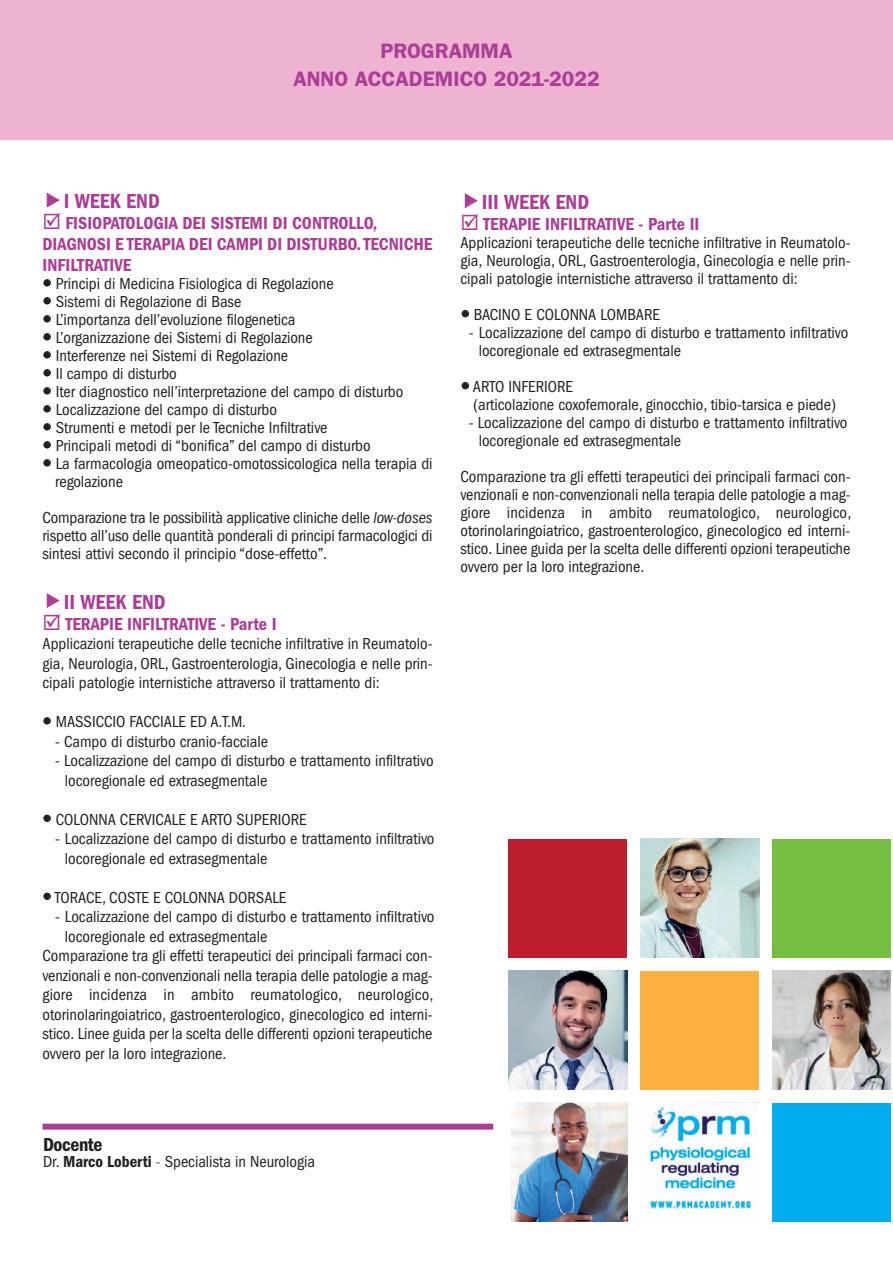
<style>
.page{position:relative;width:893px;height:1263px;background:#fff}
.page>*{position:absolute;margin:0;border:0;box-sizing:border-box;transform-origin:0 0}
.t1{font:600 21px/28.2px "Franklin Gothic";color:#ac3d96;text-align:center}
.t2{font:600 condensed 21px "Franklin Gothic";color:#ac3d96}
.t3{font:600 condensed 19.5px "Franklin Gothic";letter-spacing:-.02em;color:#231f20}
.t4{font:600 condensed 18px/21px "Franklin Gothic";color:#ac3d96}
.t5{font:condensed 16.5px/18px "Franklin Gothic";color:#231f20}
.s1{font-style:italic}
.s2{font-weight:600}
.s3{color:#57585a}
</style>
<div class="page">
<div style="left:0;top:0;width:893px;height:140px;background:#eeb3d1"></div>
<div style="left:43px;top:1123px;width:450px;height:6px;background:#ac3d96"></div>
<div style="left:508px;top:839px;width:119px;height:119px;background:#be1d2c"></div>
<img style="left:640px;top:839px;width:119px;height:119px">
<div style="left:772px;top:839px;width:119px;height:119px;background:#74bf43"></div>
<img style="left:508px;top:971px;width:119px;height:118px">
<div style="left:640px;top:971px;width:119px;height:118px;background:#fbb03f"></div>
<img style="left:772px;top:971px;width:119px;height:118px">
<img style="left:512px;top:1103px;width:115px;height:118px">
<img style="left:648px;top:1104px;width:107px;height:106px">
<div style="left:772px;top:1103px;width:119px;height:118px;background:#00aeef"></div>
<p class="t1" style="left:293px;top:36px;width:308px">PROGRAMMA<br>ANNO ACCADEMICO 2021-2022</p>
<p class="t2" style="left:64px;top:194px;width:98px">I WEEK END</p>
<p class="t4" style="left:43px;top:214px;width:391px;text-indent:23px">FISIOPATOLOGIA DEI SISTEMI DI CONTROLLO,<br>DIAGNOSI E TERAPIA DEI CAMPI DI DISTURBO. TECNICHE<br>INFILTRATIVE</p>
<p class="t5" style="left:55px;top:276px;width:379px">Principi di Medicina Fisiologica di Regolazione<br>Sistemi di Regolazione di Base<br>L’importanza dell’evoluzione filogenetica<br>L’organizzazione dei Sistemi di Regolazione<br>Interferenze nei Sistemi di Regolazione<br>Il campo di disturbo<br>Iter diagnostico nell’interpretazione del campo di disturbo Localizzazione del campo di disturbo<br>Strumenti e metodi per le Tecniche Infiltrative<br>Principali metodi di “bonifica” del campo di disturbo<br>La farmacologia omeopatico-omotossicologica nella terapia di regolazione</p>
<p class="t5" style="left:43px;top:510px;width:392px;text-align:justify">Comparazione tra le possibilità applicative cliniche delle <span class="s1">low-doses </span>rispetto all’uso delle quantità ponderali di principi farmacologici di sintesi attivi secondo il principio “dose-effetto”.</p>
<p class="t2" style="left:64px;top:595px;width:103px">II WEEK END</p>
<p class="t4" style="left:65px;top:615px;width:213px">TERAPIE INFILTRATIVE - Parte I</p>
<p class="t5" style="left:43px;top:635px;width:392px;line-height:19.5px;text-align:justify">Applicazioni terapeutiche delle tecniche infiltrative in Reumatolo&shy;gia, Neurologia, ORL, Gastroenterologia, Ginecologia e nelle prin&shy;cipali patologie internistiche attraverso il trattamento di:</p>
<p class="t5" style="left:56px;top:714px;width:192px">MASSICCIO FACCIALE ED A.T.M.</p>
<p class="t5" style="left:55px;top:733px;width:215px">- Campo di disturbo cranio-facciale</p>
<p class="t5" style="left:65px;top:752px;width:370px;line-height:19.5px;text-indent:-10px">- Localizzazione del campo di disturbo e trattamento infiltrativo locoregionale ed extrasegmentale</p>
<p class="t5" style="left:56px;top:811px;width:252px">COLONNA CERVICALE E ARTO SUPERIORE</p>
<p class="t5" style="left:65px;top:830px;width:371px;line-height:19.5px;text-indent:-10px">- Localizzazione del campo di disturbo e trattamento infiltrativo locoregionale ed extrasegmentale</p>
<p class="t5" style="left:55px;top:889px;width:233px">TORACE, COSTE E COLONNA DORSALE</p>
<p class="t5" style="left:55px;top:909px;width:381px">- Localizzazione del campo di disturbo e trattamento infiltrativo</p>
<p class="t5" style="left:65px;top:928px;width:204px">locoregionale ed extrasegmentale</p>
<p class="t5" style="left:43px;top:948px;width:392px">Comparazione tra gli effetti terapeutici dei principali farmaci con-</p>
<p class="t5" style="left:43px;top:967px;width:392px">venzionali e non-convenzionali nella terapia delle patologie a mag-</p>
<p class="t5" style="left:43px;top:987px;width:392px">giore incidenza in ambito reumatologico, neurologico,</p>
<p class="t5" style="left:43px;top:1006px;width:392px">otorinolaringoiatrico, gastroenterologico, ginecologico ed interni-</p>
<p class="t5" style="left:43px;top:1026px;width:392px">stico. Linee guida per la scelta delle differenti opzioni terapeutiche</p>
<p class="t5" style="left:43px;top:1045px;width:185px">ovvero per la loro integrazione.</p>
<p class="t2" style="left:482px;top:195px;width:109px">III WEEK END</p>
<p class="t4" style="left:483px;top:215px;width:218px">TERAPIE INFILTRATIVE - Parte II</p>
<p class="t5" style="left:460px;top:234px;width:392px;text-align:justify">Applicazioni terapeutiche delle tecniche infiltrative in Reumatolo&shy;gia, Neurologia, ORL, Gastroenterologia, Ginecologia e nelle prin&shy;cipali patologie internistiche attraverso il trattamento di:</p>
<p class="t5" style="left:474px;top:306px;width:188px">BACINO E COLONNA LOMBARE</p>
<p class="t5" style="left:479px;top:324px;width:371px;text-indent:-10px">- Localizzazione del campo di disturbo e trattamento infiltrativo locoregionale ed extrasegmentale</p>
<p class="t5" style="left:473px;top:378px;width:365px">ARTO INFERIORE<br>(articolazione coxofemorale, ginocchio, tibio-tarsica e piede)</p>
<p class="t5" style="left:479px;top:414px;width:370px;text-indent:-10px">- Localizzazione del campo di disturbo e trattamento infiltrativo locoregionale ed extrasegmentale</p>
<p class="t5" style="left:460px;top:468px;width:392px;text-align:justify">Comparazione tra gli effetti terapeutici dei principali farmaci con&shy;venzionali e non-convenzionali nella terapia delle patologie a mag&shy;giore incidenza in ambito reumatologico, neurologico, otorinolaringoiatrico, gastroenterologico, ginecologico ed interni&shy;stico. Linee guida per la scelta delle differenti opzioni terapeutiche ovvero per la loro integrazione.</p>
<p class="t3" style="left:43px;top:1138px;width:61px">Docente</p>
<p class="t5" style="left:43px;top:1154px;width:273px">Dr. <span class="s2">Marco Loberti</span> <span class="s3">-</span> Specialista in Neurologia</p>
</div>
